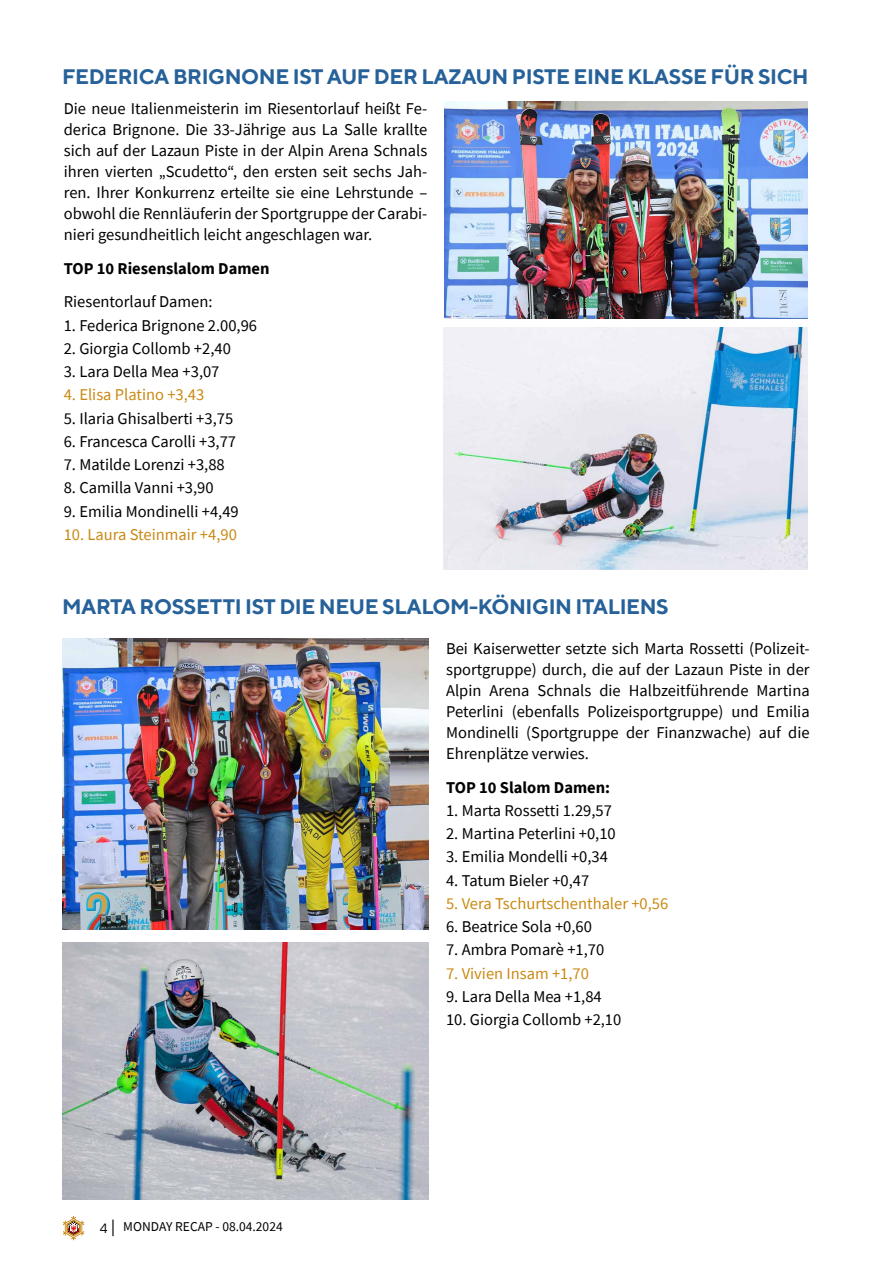
<style>
.page{position:relative;width:893px;height:1263px;background:#fff}
.page>*{position:absolute;margin:0;border:0;box-sizing:border-box;transform-origin:0 0}
.t1{font:700 21px "TT Norms";letter-spacing:-.02em;color:#266199}
.t2{font:16.5px/21px "Source Sans Pro";color:#000;text-align:justify}
.t3{font:16.5px "Source Sans Pro";color:#c98913}
.t4{font:700 16.5px "Source Sans Pro";color:#000}
.t5{font:13.5px "Source Sans Pro";color:#000}
.s1{font-family:"TT Norms"}
.s2{font-family:"Myriad Pro";font-size:16.5px}
</style>
<div class="page">
<svg style="left:63px;top:1216px;width:21px;height:24px"></svg>
<img style="left:444px;top:101px;width:364px;height:217px">
<img style="left:444px;top:327px;width:363px;height:243px">
<img style="left:63px;top:638px;width:365px;height:291px">
<img style="left:63px;top:943px;width:365px;height:256px">
<p class="t1" style="left:62px;top:63px;width:748px">FEDERICA BRIGNONE IST AUF DER LAZAUN PISTE EINE KLASSE FÜR SICH</p>
<p class="t2" style="left:64px;top:98px;width:365px">Die neue Italienmeisterin im Riesentorlauf heißt Fe&shy;derica Brignone. Die 33-Jährige aus La Salle krallte sich auf der Lazaun Piste in der Alpin Arena Schnals ihren vierten „Scudetto“, den ersten seit sechs Jah&shy;ren. Ihrer Konkurrenz erteilte sie eine Lehrstunde – obwohl die Rennläuferin der Sportgruppe der Carabi&shy;nieri gesundheitlich leicht angeschlagen war.</p>
<p class="t4" style="left:64px;top:257px;width:207px">TOP 10 Riesenslalom Damen</p>
<p class="t2" style="left:64px;top:291px;width:150px">Riesentorlauf Damen:</p>
<p class="t2" style="left:64px;top:314px;width:195px">1. Federica Brignone 2.00,96</p>
<p class="t2" style="left:64px;top:338px;width:169px">2. Giorgia Collomb +2,40</p>
<p class="t2" style="left:64px;top:361px;width:157px">3. Lara Della Mea +3,07</p>
<p class="t3" style="left:64px;top:384px;width:142px">4. Elisa Platino +3,43</p>
<p class="t2" style="left:64px;top:407px;width:171px">5. Ilaria Ghisalberti +3,75</p>
<p class="t2" style="left:64px;top:431px;width:174px">6. Francesca Carolli +3,77</p>
<p class="t2" style="left:64px;top:454px;width:162px">7. Matilde Lorenzi +3,88</p>
<p class="t2" style="left:64px;top:477px;width:151px">8. Camilla Vanni +3,90</p>
<p class="t2" style="left:64px;top:500px;width:176px">9. Emilia Mondinelli +4,49</p>
<p class="t3" style="left:64px;top:524px;width:175px">10. Laura Steinmair +4,90</p>
<p class="t1" style="left:62px;top:594px;width:608px">MARTA ROSSETTI IST DIE NEUE SLALOM-KÖNIGIN ITALIENS</p>
<p class="t2" style="left:446px;top:638px;width:365px">Bei Kaiserwetter setzte sich Marta Rossetti (Polizeit&shy;sportgruppe) durch, die auf der Lazaun Piste in der Alpin Arena Schnals die Halbzeitführende Martina Peterlini (ebenfalls Polizeisportgruppe) und Emilia Mondinelli (Sportgruppe der Finanzwache) auf die Ehrenplätze verwies.</p>
<p class="t4" style="left:446px;top:776px;width:166px">TOP 10 Slalom Damen:</p>
<p class="t2" style="left:446px;top:800px;width:167px">1. Marta Rossetti 1.29,57</p>
<p class="t2" style="left:446px;top:823px;width:171px">2. Martina Peterlini +0,10</p>
<p class="t2" style="left:446px;top:846px;width:163px">3. Emilia Mondelli +0,34</p>
<p class="t2" style="left:446px;top:869px;width:145px">4. Tatum Bieler +0,47</p>
<p class="t3" style="left:446px;top:893px;width:224px">5. Vera Tschurtschenthaler +0,56</p>
<p class="t2" style="left:446px;top:916px;width:147px">6. Beatrice Sola +0,60</p>
<p class="t2" style="left:446px;top:939px;width:160px">7. Ambra Pomarè +1,70</p>
<p class="t3" style="left:446px;top:963px;width:144px">7. Vivien Insam +1,70</p>
<p class="t2" style="left:446px;top:986px;width:157px">9. Lara Della Mea +1,84</p>
<p class="t2" style="left:446px;top:1009px;width:177px">10. Giorgia Collomb +2,10</p>
<p class="t5" style="left:100px;top:1218px;width:184px"><span class="s1">4</span> <span class="s2">|</span> MONDAY RECAP - 08.04.2024</p>
</div>
